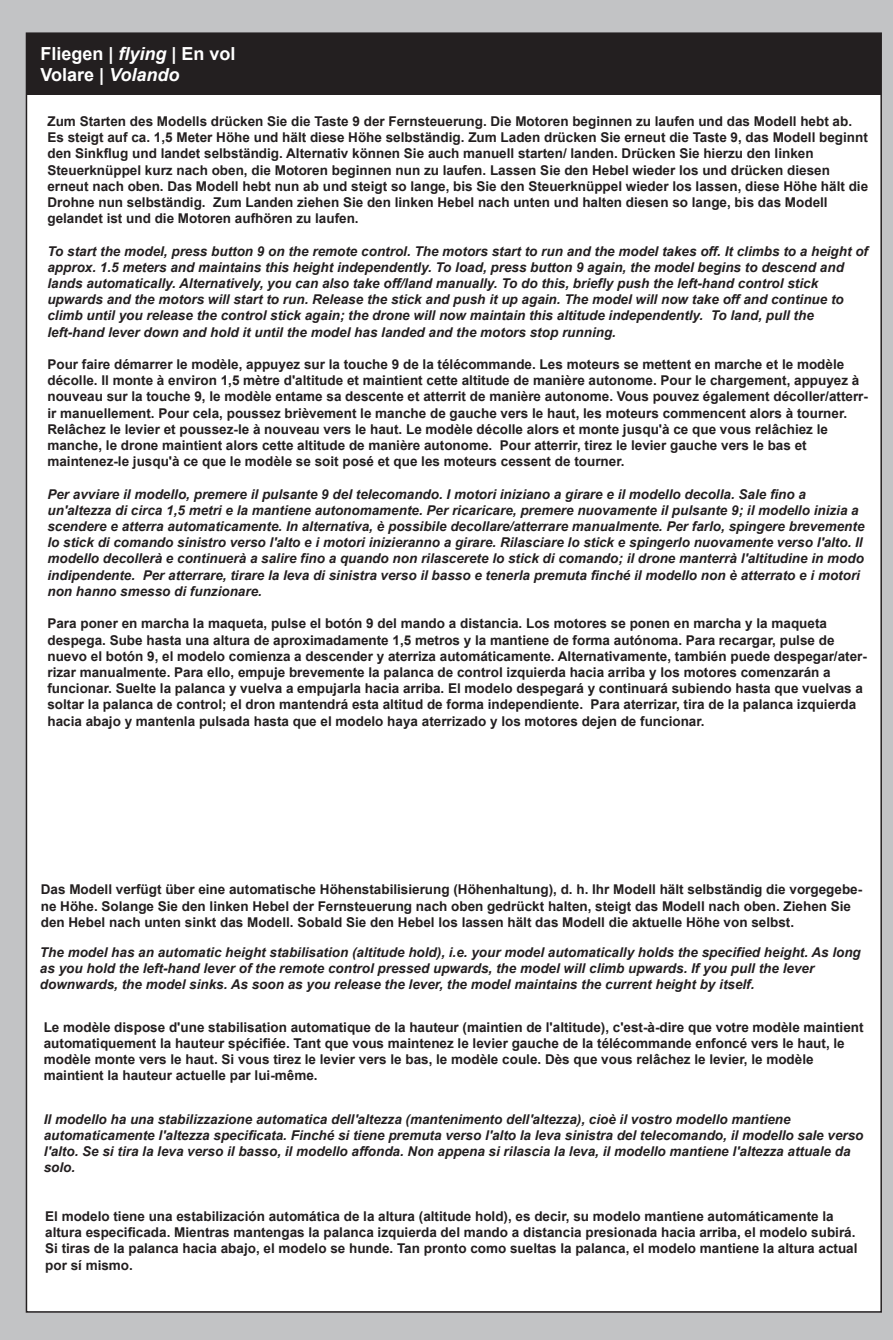
<style>
.page{position:relative;width:893px;height:1340px;background:#fff}
.page>*{position:absolute;margin:0;border:0;box-sizing:border-box;transform-origin:0 0}
.t1{font:700 18px/21.6px "Arial";color:#fff}
.t2{font:700 13.5px/16.2px "Arial";color:#231f20}
.t3{font:italic 700 13.5px/16.2px "Arial";color:#231f20}
.s1{font-style:italic}
</style>
<div class="page">
<div style="left:0;top:0;width:893px;height:1339px;background:#c2c3c5"></div>
<div style="left:26px;top:32px;width:856px;height:1280px;background:#fff;border:1px solid #231f20"></div>
<div style="left:26px;top:34px;width:855px;height:61px;background:#231f20"></div>
<h1 class="t1" style="left:40px;top:44px;width:197px">Fliegen | <span class="s1">flying</span> | En vol<br>Volare | <span class="s1">Volando</span></h1>
<p class="t2" style="left:47px;top:114px;width:822px">Zum Starten des Modells dr¸cken Sie die Taste 9 der Fernsteuerung. Die Motoren beginnen zu laufen und das Modell hebt ab.<br>Es steigt auf ca. 1,5 Meter Hˆhe und h‰lt diese Hˆhe selbst‰ndig. Zum Laden dr¸cken Sie erneut die Taste 9, das Modell beginnt den Sinkflug und landet selbst‰ndig. Alternativ kˆnnen Sie auch manuell starten/ landen. Dr¸cken Sie hierzu den linken Steuerkn¸ppel kurz nach oben, die Motoren beginnen nun zu laufen. Lassen Sie den Hebel wieder los und dr¸cken diesen erneut nach oben. Das Modell hebt nun ab und steigt so lange, bis Sie den Steuerkn¸ppel wieder los lassen, diese Hˆhe h‰lt die Drohne nun selbst‰ndig. Zum Landen ziehen Sie den linken Hebel nach unten und halten diesen so lange, bis das Modell gelandet ist und die Motoren aufhˆren zu laufen.</p>
<p class="t3" style="left:47px;top:244px;width:822px">To start the model, press button 9 on the remote control. The motors start to run and the model takes off. It climbs to a height of approx. 1.5 meters and maintains this height independently. To load, press button 9 again, the model begins to descend and lands automatically. Alternatively, you can also take off/land manually. To do this, briefly push the left-hand control stick upwards and the motors will start to run. Release the stick and push it up again. The model will now take off and continue to climb until you release the control stick again; the drone will now maintain this altitude independently. To land, pull the left-hand lever down and hold it until the model has landed and the motors stop running.</p>
<p class="t2" style="left:47px;top:357px;width:822px">Pour faire dÈmarrer le modËle, appuyez sur la touche 9 de la tÈlÈcommande. Les moteurs se mettent en marche et le modËle dÈcolle. Il monte ‡ environ 1,5 mËtre d'altitude et maintient cette altitude de maniËre autonome. Pour le chargement, appuyez ‡ nouveau sur la touche 9, le modËle entame sa descente et atterrit de maniËre autonome. Vous pouvez Ègalement dÈcoller/atterr&shy;ir manuellement. Pour cela, poussez briËvement le manche de gauche vers le haut, les moteurs commencent alors ‡ tourner.<br>Rel‚chez le levier et poussez-le ‡ nouveau vers le haut. Le modËle dÈcolle alors et monte jusqu'‡ ce que vous rel‚chiez le manche, le drone maintient alors cette altitude de maniËre autonome. Pour atterrir, tirez le levier gauche vers le bas et maintenez-le jusqu'‡ ce que le modËle se soit posÈ et que les moteurs cessent de tourner.</p>
<p class="t3" style="left:47px;top:487px;width:819px">Per avviare il modello, premere il pulsante 9 del telecomando. I motori iniziano a girare e il modello decolla. Sale fino a un'altezza di circa 1,5 metri e la mantiene autonomamente. Per ricaricare, premere nuovamente il pulsante 9; il modello inizia a scendere e atterra automaticamente. In alternativa, Ë possibile decollare/atterrare manualmente. Per farlo, spingere brevemente lo stick di comando sinistro verso l'alto e i motori inizieranno a girare. Rilasciare lo stick e spingerlo nuovamente verso l'alto. Il modello decoller‡ e continuer‡ a salire fino a quando non rilascerete lo stick di comando; il drone manterr‡ l'altitudine in modo indipendente. Per atterrare, tirare la leva di sinistra verso il basso e tenerla premuta finchÈ il modello non Ë atterrato e i motori non hanno smesso di funzionare.</p>
<p class="t2" style="left:47px;top:616px;width:821px">Para poner en marcha la maqueta, pulse el botÛn 9 del mando a distancia. Los motores se ponen en marcha y la maqueta despega. Sube hasta una altura de aproximadamente 1,5 metros y la mantiene de forma autÛnoma. Para recargar, pulse de nuevo el botÛn 9, el modelo comienza a descender y aterriza autom·ticamente. Alternativamente, tambiÈn puede despegar/ater&shy;rizar manualmente. Para ello, empuje brevemente la palanca de control izquierda hacia arriba y los motores comenzar·n a funcionar. Suelte la palanca y vuelva a empujarla hacia arriba. El modelo despegar· y continuar· subiendo hasta que vuelvas a soltar la palanca de control; el dron mantendr· esta altitud de forma independiente. Para aterrizar, tira de la palanca izquierda hacia abajo y mantenla pulsada hasta que el modelo haya aterrizado y los motores dejen de funcionar.</p>
<p class="t2" style="left:41px;top:882px;width:823px">Das Modell verf¸gt ¸ber eine automatische Hˆhenstabilisierung (Hˆhenhaltung), d. h. Ihr Modell h‰lt selbst‰ndig die vorgegebe&shy;ne Hˆhe. Solange Sie den linken Hebel der Fernsteuerung nach oben gedr¸ckt halten, steigt das Modell nach oben. Ziehen Sie den Hebel nach unten sinkt das Modell. Sobald Sie den Hebel los lassen h‰lt das Modell die aktuelle Hˆhe von selbst.</p>
<p class="t3" style="left:40px;top:945px;width:822px">The model has an automatic height stabilisation (altitude hold), i.e. your model automatically holds the specified height. As long as you hold the left-hand lever of the remote control pressed upwards, the model will climb upwards. If you pull the lever downwards, the model sinks. As soon as you release the lever, the model maintains the current height by itself.</p>
<p class="t2" style="left:44px;top:1020px;width:821px">Le modËle dispose d'une stabilisation automatique de la hauteur (maintien de l'altitude), c'est-‡-dire que votre modËle maintient automatiquement la hauteur spÈcifiÈe. Tant que vous maintenez le levier gauche de la tÈlÈcommande enfoncÈ vers le haut, le modËle monte vers le haut. Si vous tirez le levier vers le bas, le modËle coule. DËs que vous rel‚chez le levier, le modËle maintient la hauteur actuelle par lui-mÍme.</p>
<p class="t3" style="left:44px;top:1112px;width:821px">Il modello ha una stabilizzazione automatica dell'altezza (mantenimento dell'altezza), cioË il vostro modello mantiene automaticamente l'altezza specificata. FinchÈ si tiene premuta verso l'alto la leva sinistra del telecomando, il modello sale verso l'alto. Se si tira la leva verso il basso, il modello affonda. Non appena si rilascia la leva, il modello mantiene l'altezza attuale da solo.</p>
<p class="t2" style="left:45px;top:1209px;width:814px">El modelo tiene una estabilizaciÛn autom·tica de la altura (altitude hold), es decir, su modelo mantiene autom·ticamente la altura especificada. Mientras mantengas la palanca izquierda del mando a distancia presionada hacia arriba, el modelo subir·.<br>Si tiras de la palanca hacia abajo, el modelo se hunde. Tan pronto como sueltas la palanca, el modelo mantiene la altura actual por sÌ mismo.</p>
</div>
